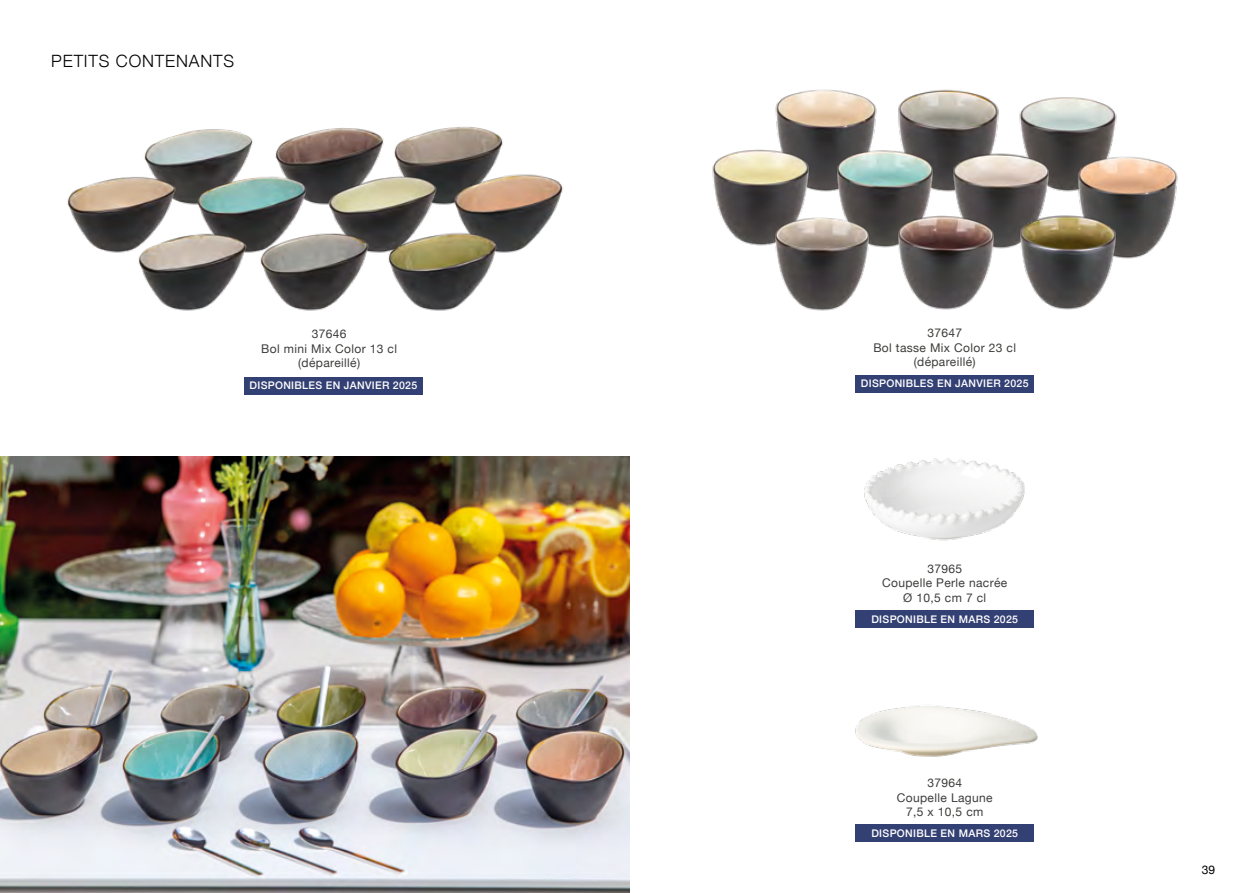
<style>
.page{position:relative;width:1259px;height:893px;background:#fff}
.page>*{position:absolute;margin:0;border:0;box-sizing:border-box;transform-origin:0 0}
.t1{font:300 16.95px "Helvetica Neue";letter-spacing:.05em;color:#000}
.t2{font:12px/14.4px "Helvetica Neue";letter-spacing:.03em;color:#3c3c3b;text-align:center}
.t3{font:12px "Helvetica Neue";color:#000}
.t4{font:500 10.5px "Helvetica Neue";letter-spacing:.03em;color:#fff}
</style>
<div class="page">
<img style="left:775px;top:89px;width:102px;height:103px">
<img style="left:898px;top:89px;width:101px;height:103px">
<img style="left:1019px;top:97px;width:98px;height:95px">
<img style="left:1px;top:456px;width:628px;height:437px">
<img style="left:311px;top:126px;width:182px;height:64px">
<img style="left:181px;top:129px;width:57px;height:61px">
<img style="left:67px;top:134px;width:114px;height:119px">
<img style="left:323px;top:132px;width:119px;height:121px">
<img style="left:449px;top:132px;width:114px;height:121px">
<img style="left:192px;top:132px;width:119px;height:121px">
<img style="left:383px;top:190px;width:119px;height:121px">
<img style="left:255px;top:190px;width:119px;height:121px">
<img style="left:133px;top:190px;width:119px;height:121px">
<img style="left:947px;top:140px;width:107px;height:109px">
<img style="left:831px;top:139px;width:107px;height:109px">
<img style="left:712px;top:139px;width:101px;height:107px">
<img style="left:1075px;top:152px;width:103px;height:107px">
<img style="left:770px;top:205px;width:104px;height:106px">
<img style="left:893px;top:203px;width:105px;height:107px">
<img style="left:1015px;top:203px;width:106px;height:107px">
<div style="left:244px;top:377px;width:179px;height:17px;background:#334073"></div>
<div style="left:855px;top:375px;width:179px;height:17px;background:#334073"></div>
<div style="left:855px;top:611px;width:179px;height:17px;background:#334073"></div>
<div style="left:855px;top:825px;width:179px;height:17px;background:#334073"></div>
<img style="left:855px;top:705px;width:183px;height:52px">
<img style="left:864px;top:458px;width:161px;height:83px">
<h1 class="t1" style="left:51px;top:48px;width:184px">PETITS CONTENANTS</h1>
<p class="t2" style="left:873px;top:326px;width:144px">37647<br>Bol tasse Mix Color 23 cl (dépareillé)</p>
<p class="t2" style="left:261px;top:327px;width:137px">37646<br>Bol mini Mix Color 13 cl (dépareillé)</p>
<p class="t4" style="left:249px;top:377px;width:169px">DISPONIBLES EN JANVIER 2025</p>
<p class="t4" style="left:861px;top:375px;width:169px">DISPONIBLES EN JANVIER 2025</p>
<p class="t2" style="left:882px;top:562px;width:127px">37965<br>Coupelle Perle nacrée<br>Ø 10,5 cm 7 cl</p>
<p class="t4" style="left:871px;top:610px;width:148px">DISPONIBLE EN MARS 2025</p>
<p class="t2" style="left:897px;top:776px;width:97px">37964<br>Coupelle Lagune<br>7,5 x 10,5 cm</p>
<p class="t4" style="left:871px;top:825px;width:148px">DISPONIBLE EN MARS 2025</p>
<p class="t3" style="left:1201px;top:861px;width:15px">39</p>
</div>
